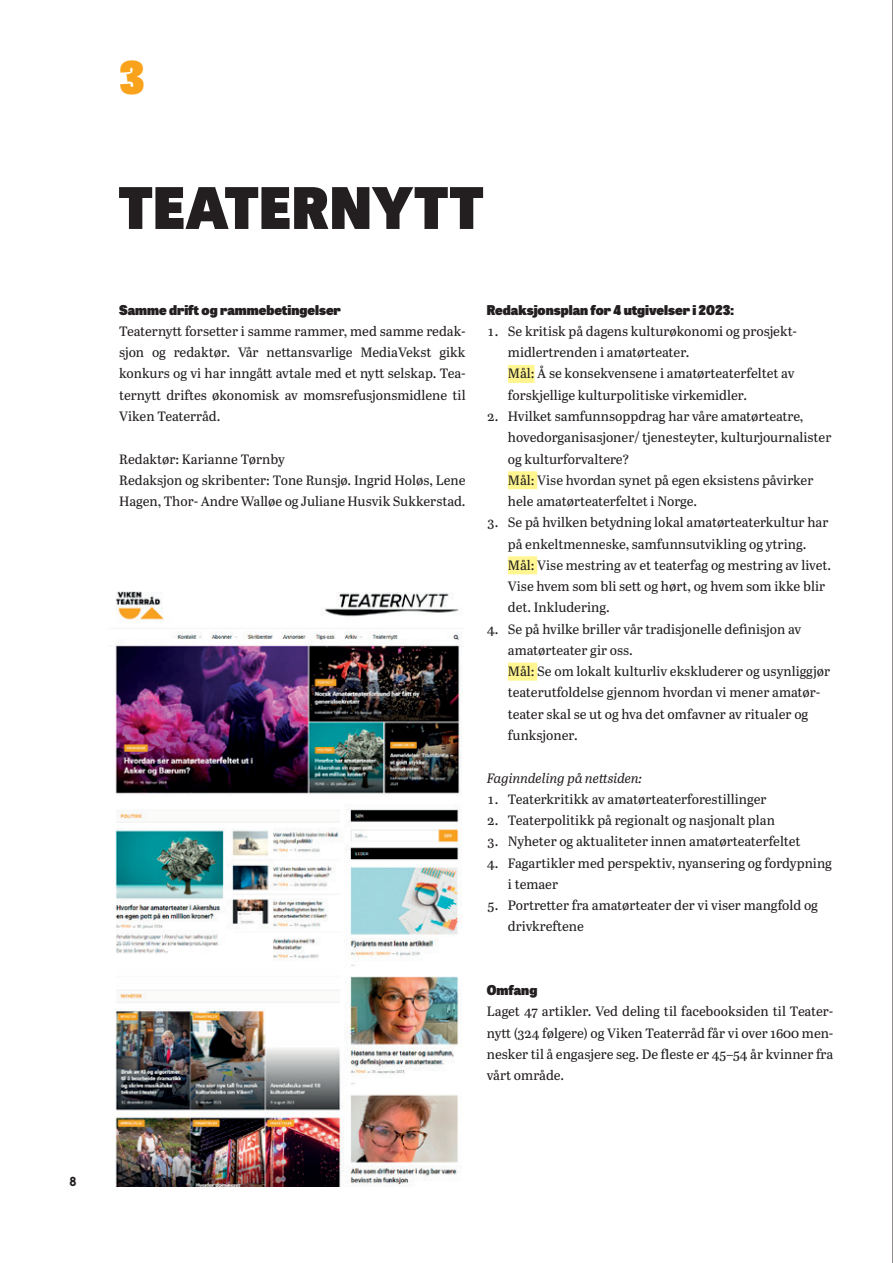
<style>
.page{position:relative;width:893px;height:1263px;background:#fff}
.page>*{position:absolute;margin:0;border:0;box-sizing:border-box;transform-origin:0 0}
.t1{font:800 57px "Tablet Gothic";letter-spacing:.02em;color:#231f20}
.t2{font:800 45px "Tablet Gothic";color:#f9a21c}
.t3{font:13.5px/21.3px "Abril Text";color:#231f20}
.t4{font:800 13.5px "Tablet Gothic";color:#231f20}
.t5{font:italic 13.5px "Abril Text";color:#231f20}
.t6{font:700 13.5px "Niveau Grotesk";color:#231f20}
</style>
<div class="page">
<div style="left:508px;top:365px;width:26px;height:18px;background:#fff690"></div>
<div style="left:508px;top:471px;width:29px;height:18px;background:#fff690"></div>
<div style="left:508px;top:556px;width:29px;height:18px;background:#fff690"></div>
<div style="left:508px;top:663px;width:29px;height:18px;background:#fff690"></div>
<img style="left:115px;top:591px;width:347px;height:595px">
<hr style="left:892px;top:0;width:1px;height:1263px;background:#231f20">
<p class="t6" style="left:70px;top:1174px;width:9px">8</p>
<h2 class="t2" style="left:119px;top:43px;width:27px">3</h2>
<h1 class="t1" style="left:119px;top:164px;width:366px">TEATERNYTT</h1>
<p class="t4" style="left:119px;top:299px;width:223px">Samme drift og rammebetingelser</p>
<p class="t3" style="left:119px;top:320px;width:348px;text-align:justify">Teaternytt forsetter i samme rammer, med samme redak&shy;sjon og redaktør. Vår nettansvarlige MediaVekst gikk konkurs og vi har inngått avtale med et nytt selskap. Tea&shy;ternytt driftes økonomisk av momsrefusjonsmidlene til Viken Teaterråd.</p>
<p class="t3" style="left:119px;top:447px;width:348px">Redaktør: Karianne Tørnby<br>Redaksjon og skribenter: Tone Runsjø. Ingrid Holøs, Lene<br>Hagen, Thor- Andre Walløe og Juliane Husvik Sukkerstad.</p>
<p class="t4" style="left:487px;top:299px;width:248px">Redaksjonsplan for 4 utgivelser i 2023:</p>
<p class="t3" style="left:508px;top:320px;width:289px;text-indent:-21px">1. Se kritisk på dagens kulturøkonomi og prosjekt&shy;midlertrenden i amatørteater.<br>Mål: Å se konsekvensene i amatørteaterfeltet av forskjellige kulturpolitiske virkemidler.</p>
<p class="t3" style="left:508px;top:405px;width:325px;text-indent:-21px">2. Hvilket samfunnsoppdrag har våre amatørteatre, hovedorganisasjoner/ tjenesteyter, kulturjournalister og kulturforvaltere?<br>Mål: Vise hvordan synet på egen eksistens påvirker hele amatørteaterfeltet i Norge.</p>
<p class="t3" style="left:508px;top:511px;width:325px;text-indent:-21px">3. Se på hvilken betydning lokal amatørteaterkultur har på enkeltmenneske, samfunnsutvikling og ytring.<br>Mål: Vise mestring av et teaterfag og mestring av livet.<br>Vise hvem som bli sett og hørt, og hvem som ikke blir det. Inkludering.</p>
<p class="t3" style="left:508px;top:618px;width:324px;text-indent:-21px">4. Se på hvilke briller vår tradisjonelle definisjon av amatørteater gir oss.<br>Mål: Se om lokalt kulturliv ekskluderer og usynliggjør teaterutfoldelse gjennom hvordan vi mener amatør&shy;teater skal se ut og hva det omfavner av ritualer og funksjoner.</p>
<p class="t5" style="left:487px;top:768px;width:157px">Faginndeling på nettsiden:</p>
<p class="t3" style="left:487px;top:788px;width:281px">1. Teaterkritikk av amatørteaterforestillinger</p>
<p class="t3" style="left:487px;top:809px;width:290px">2. Teaterpolitikk på regionalt og nasjonalt plan</p>
<p class="t3" style="left:487px;top:830px;width:315px">3. Nyheter og aktualiteter innen amatørteaterfeltet</p>
<p class="t3" style="left:508px;top:851px;width:326px;text-indent:-21px">4. Fagartikler med perspektiv, nyansering og fordypning i temaer</p>
<p class="t3" style="left:508px;top:894px;width:312px;text-indent:-21px">5. Portretter fra amatørteater der vi viser mangfold og drivkreftene</p>
<p class="t4" style="left:487px;top:980px;width:52px">Omfang</p>
<p class="t3" style="left:487px;top:1000px;width:348px;text-align:justify">Laget 47 artikler. Ved deling til facebooksiden til Teater&shy;nytt (324 følgere) og Viken Teaterråd får vi over 1600 men&shy;nesker til å engasjere seg. De fleste er 45–54 år kvinner fra vårt område.</p>
</div>
